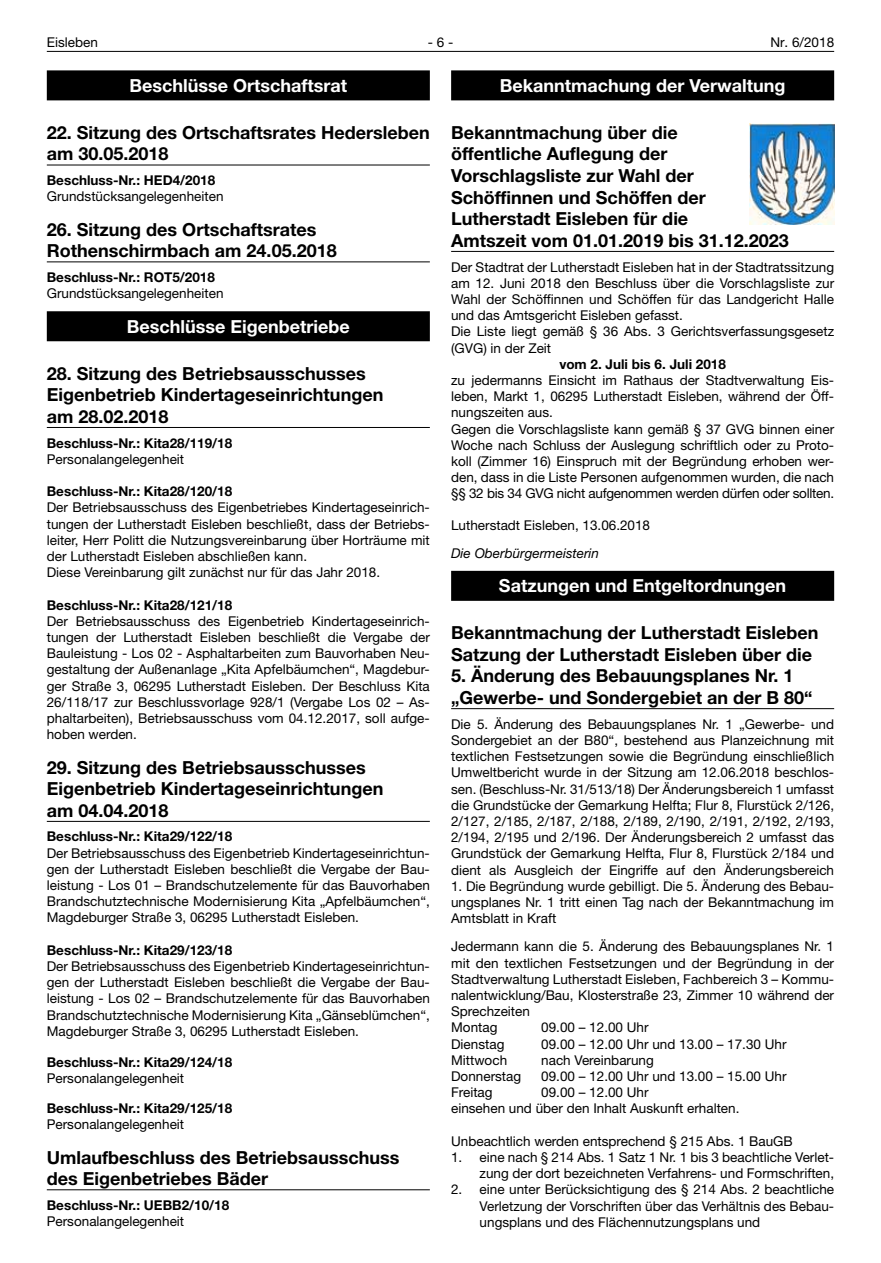
<style>
.page{position:relative;width:881px;height:1263px;background:#fff}
.page>*{position:absolute;margin:0;border:0;box-sizing:border-box;transform-origin:0 0}
.t1{font:700 18px/21.6px "Helvetica Neue LT";color:#000}
.t2{font:700 18px "Helvetica Neue LT";color:#fff}
.t3{font:13.5px/16.2px "Helvetica Neue LT";color:#000;text-align:justify}
.t4{font:700 13.5px "Helvetica Neue LT";color:#000}
.t5{font:italic 13.5px "Helvetica Neue LT";color:#000}
</style>
<div class="page">
<hr style="left:47px;top:51px;width:786px;height:1px;background:#000">
<div style="left:451px;top:70px;width:382px;height:30px;background:#000"></div>
<hr style="left:451px;top:251px;width:382px;height:1px;background:#000">
<div style="left:451px;top:571px;width:382px;height:30px;background:#000"></div>
<hr style="left:451px;top:708px;width:382px;height:1px;background:#000">
<div style="left:47px;top:70px;width:382px;height:30px;background:#000"></div>
<hr style="left:47px;top:165px;width:382px;height:1px;background:#000">
<hr style="left:47px;top:261px;width:382px;height:1px;background:#000">
<div style="left:47px;top:311px;width:382px;height:30px;background:#000"></div>
<hr style="left:47px;top:427px;width:382px;height:1px;background:#000">
<hr style="left:47px;top:821px;width:382px;height:1px;background:#000">
<hr style="left:47px;top:1189px;width:382px;height:1px;background:#000">
<img style="left:749px;top:124px;width:84px;height:100px">
<p class="t3" style="left:47px;top:34px;width:53px">Eisleben</p>
<p class="t3" style="left:427px;top:34px;width:27px">- 6 -</p>
<p class="t3" style="left:770px;top:34px;width:65px">Nr. 6/2018</p>
<h1 class="t2" style="left:499px;top:74px;width:287px">Bekanntmachung der Verwaltung</h1>
<h1 class="t1" style="left:451px;top:121px;width:339px">Bekanntmachung über die<br>öffentliche Auflegung der<br>Vorschlagsliste zur Wahl der<br>Schöffinnen und Schöffen der<br>Lutherstadt Eisleben für die<br>Amtszeit vom 01.01.2019 bis 31.12.2023</h1>
<p class="t3" style="left:451px;top:258px;width:384px;text-align:left">Der Stadtrat der Lutherstadt Eisleben hat in der Stadtratssitzung am 12. Juni 2018 den Beschluss über die Vorschlagsliste zur Wahl der Schöffinnen und Schöffen für das Landgericht Halle und das Amtsgericht Eisleben gefasst.<br>Die Liste liegt gemäß § 36 Abs. 3 Gerichtsverfassungsgesetz (GVG) in der Zeit</p>
<p class="t4" style="left:559px;top:356px;width:168px">vom 2. Juli bis 6. Juli 2018</p>
<p class="t3" style="left:451px;top:372px;width:384px;text-align:left">zu jedermanns Einsicht im Rathaus der Stadtverwaltung Eis&shy;leben, Markt 1, 06295 Lutherstadt Eisleben, während der Öff&shy;nungszeiten aus.<br>Gegen die Vorschlagsliste kann gemäß § 37 GVG binnen einer Woche nach Schluss der Auslegung schriftlich oder zu Proto&shy;koll (Zimmer 16) Einspruch mit der Begründung erhoben wer&shy;den, dass in die Liste Personen aufgenommen wurden, die nach §§ 32 bis 34 GVG nicht aufgenommen werden dürfen oder sollten.</p>
<p class="t3" style="left:451px;top:516px;width:200px">Lutherstadt Eisleben, 13.06.2018</p>
<p class="t5" style="left:451px;top:545px;width:149px">Die Oberbürgermeisterin</p>
<h1 class="t2" style="left:499px;top:574px;width:289px">Satzungen und Entgeltordnungen</h1>
<h1 class="t1" style="left:451px;top:622px;width:369px">Bekanntmachung der Lutherstadt Eisleben<br>Satzung der Lutherstadt Eisleben über die</h1>
<h1 class="t1" style="left:451px;top:665px;width:363px">5. Änderung des Bebauungsplanes Nr. 1 „Gewerbe- und Sondergebiet an der B 80“</h1>
<p class="t3" style="left:451px;top:716px;width:384px">Die 5. Änderung des Bebauungsplanes Nr. 1 „Gewerbe- und Sondergebiet an der B80“, bestehend aus Planzeichnung mit textlichen Festsetzungen sowie die Begründung einschließlich Umweltbericht wurde in der Sitzung am 12.06.2018 beschlos&shy;sen. (Beschluss-Nr. 31/513/18) Der Änderungsbereich 1 umfasst die Grundstücke der Gemarkung Helfta; Flur 8, Flurstück 2/126, 2/127, 2/185, 2/187, 2/188, 2/189, 2/190, 2/191, 2/192, 2/193, 2/194, 2/195 und 2/196. Der Änderungsbereich 2 umfasst das Grundstück der Gemarkung Helfta, Flur 8, Flurstück 2/184 und dient als Ausgleich der Eingriffe auf den Änderungsbereich</p>
<p class="t3" style="left:451px;top:878px;width:384px">1. Die Begründung wurde gebilligt. Die 5. Änderung des Bebau&shy;ungsplanes Nr. 1 tritt einen Tag nach der Bekanntmachung im Amtsblatt in Kraft</p>
<p class="t3" style="left:451px;top:938px;width:384px;text-align:left">Jedermann kann die 5. Änderung des Bebauungsplanes Nr. 1 mit den textlichen Festsetzungen und der Begründung in der Stadtverwaltung Lutherstadt Eisleben, Fachbereich 3 – Kommu&shy;nalentwicklung/Bau, Klosterstraße 23, Zimmer 10 während der Sprechzeiten<br>Montag</p>
<h1 class="t2" style="left:129px;top:74px;width:219px">Beschlüsse Ortschaftsrat</h1>
<h1 class="t1" style="left:47px;top:121px;width:384px">22. Sitzung des Ortschaftsrates Hedersleben am 30.05.2018</h1>
<p class="t4" style="left:47px;top:172px;width:170px">Beschluss-Nr.: HED4/2018</p>
<p class="t3" style="left:47px;top:188px;width:178px">Grundstücksangelegenheiten</p>
<h1 class="t1" style="left:47px;top:218px;width:291px">26. Sitzung des Ortschaftsrates<br>Rothenschirmbach am 24.05.2018</h1>
<p class="t4" style="left:47px;top:269px;width:170px">Beschluss-Nr.: ROT5/2018</p>
<p class="t3" style="left:47px;top:285px;width:178px">Grundstücksangelegenheiten</p>
<h1 class="t2" style="left:127px;top:315px;width:224px">Beschlüsse Eigenbetriebe</h1>
<h1 class="t1" style="left:47px;top:362px;width:338px">28. Sitzung des Betriebsausschusses<br>Eigenbetrieb Kindertageseinrichtungen am 28.02.2018</h1>
<p class="t4" style="left:47px;top:434px;width:187px">Beschluss-Nr.: Kita28/119/18</p>
<p class="t3" style="left:47px;top:451px;width:139px">Personalangelegenheit</p>
<p class="t4" style="left:47px;top:483px;width:187px">Beschluss-Nr.: Kita28/120/18</p>
<p class="t3" style="left:47px;top:499px;width:384px;text-align:left">Der Betriebsausschuss des Eigenbetriebes Kindertageseinrich&shy;tungen der Lutherstadt Eisleben beschließt, dass der Betriebs&shy;leiter, Herr Politt die Nutzungsvereinbarung über Horträume mit der Lutherstadt Eisleben abschließen kann.<br>Diese Vereinbarung gilt zunächst nur für das Jahr 2018.</p>
<p class="t4" style="left:47px;top:596px;width:187px">Beschluss-Nr.: Kita28/121/18</p>
<p class="t3" style="left:47px;top:613px;width:384px">Der Betriebsausschuss des Eigenbetrieb Kindertageseinrich&shy;tungen der Lutherstadt Eisleben beschließt die Vergabe der Bauleistung - Los 02 - Asphaltarbeiten zum Bauvorhaben Neu&shy;gestaltung der Außenanlage „Kita Apfelbäumchen“, Magdebur&shy;ger Straße 3, 06295 Lutherstadt Eisleben. Der Beschluss Kita 26/118/17 zur Beschlussvorlage 928/1 (Vergabe Los 02 – As&shy;phaltarbeiten), Betriebsausschuss vom 04.12.2017, soll aufge&shy;hoben werden.</p>
<h1 class="t1" style="left:47px;top:756px;width:338px">29. Sitzung des Betriebsausschusses<br>Eigenbetrieb Kindertageseinrichtungen am 04.04.2018</h1>
<p class="t4" style="left:47px;top:828px;width:187px">Beschluss-Nr.: Kita29/122/18</p>
<p class="t3" style="left:47px;top:844px;width:384px">Der Betriebsausschuss des Eigenbetrieb Kindertageseinrichtun&shy;gen der Lutherstadt Eisleben beschließt die Vergabe der Bau&shy;leistung - Los 01 – Brandschutzelemente für das Bauvorhaben Brandschutztechnische Modernisierung Kita „Apfelbäumchen“, Magdeburger Straße 3, 06295 Lutherstadt Eisleben.</p>
<p class="t4" style="left:47px;top:942px;width:187px">Beschluss-Nr.: Kita29/123/18</p>
<p class="t3" style="left:47px;top:958px;width:384px">Der Betriebsausschuss des Eigenbetrieb Kindertageseinrichtun&shy;gen der Lutherstadt Eisleben beschließt die Vergabe der Bau&shy;leistung - Los 02 – Brandschutzelemente für das Bauvorhaben Brandschutztechnische Modernisierung Kita „Gänseblümchen“, Magdeburger Straße 3, 06295 Lutherstadt Eisleben.</p>
<p class="t4" style="left:47px;top:1054px;width:187px">Beschluss-Nr.: Kita29/124/18</p>
<p class="t3" style="left:47px;top:1070px;width:139px">Personalangelegenheit</p>
<p class="t4" style="left:47px;top:1100px;width:187px">Beschluss-Nr.: Kita29/125/18</p>
<p class="t3" style="left:47px;top:1116px;width:139px">Personalangelegenheit</p>
<h1 class="t1" style="left:47px;top:1146px;width:354px">Umlaufbeschluss des Betriebsausschuss des Eigenbetriebes Bäder</h1>
<p class="t4" style="left:47px;top:1197px;width:184px">Beschluss-Nr.: UEBB2/10/18</p>
<p class="t3" style="left:47px;top:1213px;width:139px">Personalangelegenheit</p>
<p class="t3" style="left:541px;top:1019px;width:109px">09.00 – 12.00 Uhr</p>
<p class="t3" style="left:451px;top:1035px;width:55px">Dienstag</p>
<p class="t3" style="left:541px;top:1035px;width:247px">09.00 – 12.00 Uhr und 13.00 – 17.30 Uhr</p>
<p class="t3" style="left:451px;top:1052px;width:57px">Mittwoch</p>
<p class="t3" style="left:541px;top:1052px;width:114px">nach Vereinbarung</p>
<p class="t3" style="left:451px;top:1068px;width:72px">Donnerstag</p>
<p class="t3" style="left:541px;top:1068px;width:247px">09.00 – 12.00 Uhr und 13.00 – 15.00 Uhr</p>
<p class="t3" style="left:451px;top:1084px;width:43px">Freitag</p>
<p class="t3" style="left:451px;top:1084px;width:290px;text-align:center">09.00 – 12.00 Uhr<br>einsehen und über den Inhalt Auskunft erhalten.</p>
<p class="t3" style="left:451px;top:1133px;width:343px">Unbeachtlich werden entsprechend § 215 Abs. 1 BauGB</p>
<p class="t3" style="left:451px;top:1149px;width:384px;text-align:right">1. eine nach § 214 Abs. 1 Satz 1 Nr. 1 bis 3 beachtliche Verlet&shy;zung der dort bezeichneten Verfahrens- und Formschriften,</p>
<p class="t3" style="left:479px;top:1181px;width:356px;text-indent:-28px">2. eine unter Berücksichtigung des § 214 Abs. 2 beachtliche Verletzung der Vorschriften über das Verhältnis des Bebau&shy;ungsplans und des Flächennutzungsplans und</p>
</div>
